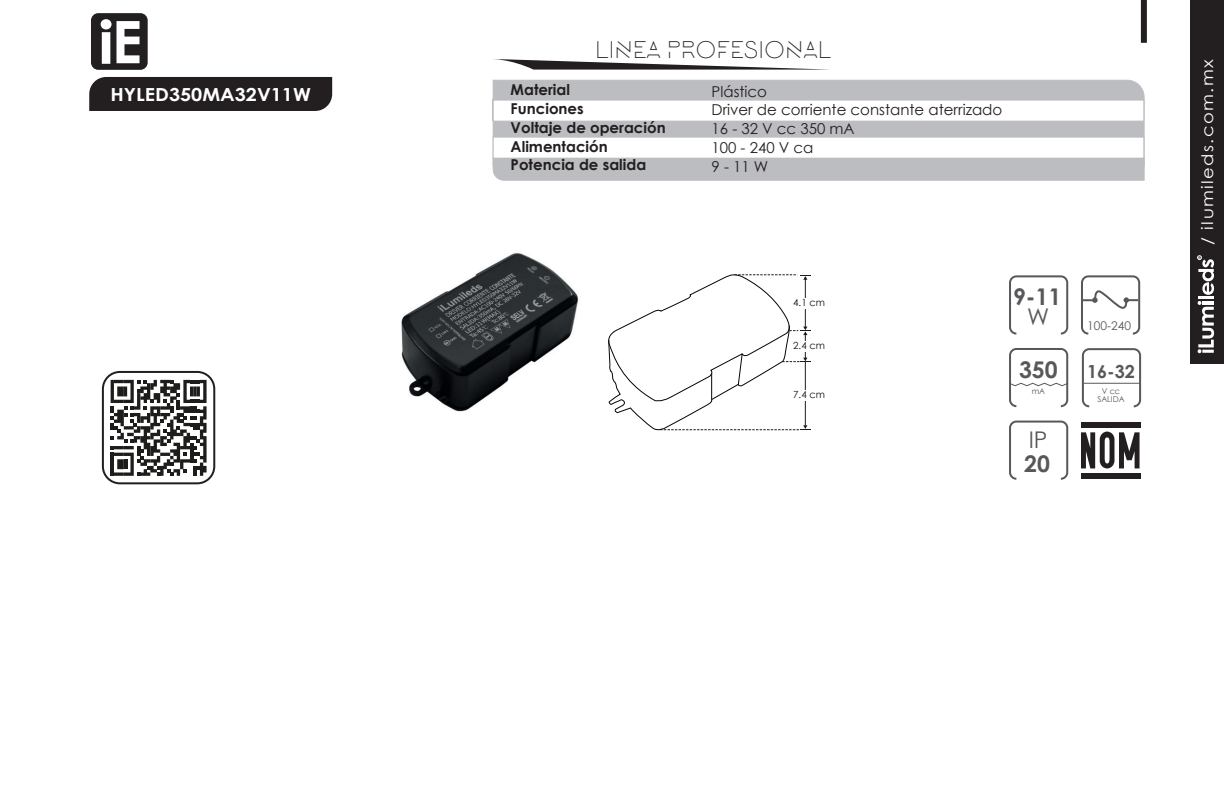
<style>
.page{position:relative;width:1224px;height:792px;background:#fff}
.page>*{position:absolute;margin:0;border:0;box-sizing:border-box;transform-origin:0 0}
.t1{font:24px "Lombok";color:#231f20}
.t2{font:700 23px "Century Gothic";color:#57585a}
.t3{font:23px "Century Gothic";color:#57585a}
.t4{font:700 18px "Century Gothic";color:#fff;scale:1.1 1}
.t5{font:700 18px "Century Gothic";color:#57585a}
.t6{font:16px "Century Gothic";letter-spacing:.08em;color:#fff;scale:1.12 1}
.t7{font:15px "Century Gothic";color:#231f20}
.t8{font:700 15px "Century Gothic";color:#231f20}
.t9{font:12px "Century Gothic";color:#57585a}
.t10{font:9.8px "Century Gothic";color:#12120d}
.t11{font:8px "Century Gothic";color:#57585a}
</style>
<div class="page">
<div style="left:1190px;top:0;width:34px;height:364px;background:#231f20"></div>
<hr style="left:1198px;top:296px;width:16px;height:3px;background:#fff">
<svg style="left:1198px;top:301px;width:16px;height:52px"></svg>
<svg style="left:1197px;top:255px;width:17px;height:40px"></svg>
<div style="left:91px;top:13px;width:57px;height:57px;background:#231f20;border-radius:7px"></div>
<svg style="left:101px;top:19px;width:39px;height:45px"></svg>
<svg style="left:494px;top:59px;width:335px;height:11px"></svg>
<div style="left:1141px;top:0;width:6px;height:43px;background:#231f20"></div>
<div style="left:102px;top:371px;width:113px;height:113px;border:2px solid #231f20;border-radius:17px"></div>
<img style="left:401px;top:253px;width:178px;height:159px">
<svg style="left:608px;top:274px;width:203px;height:157px"></svg>
<div style="left:1081px;top:423px;width:59px;height:5px;background:#231f20"></div>
<div style="left:1081px;top:473px;width:59px;height:5px;background:#231f20"></div>
<svg style="left:1081px;top:432px;width:59px;height:36px"></svg>
<div style="left:1081px;top:275px;width:59px;height:60px;border:2px solid #57585a;border-radius:6px"></div>
<svg style="left:1081px;top:289px;width:59px;height:21px"></svg>
<div style="left:1009px;top:421px;width:59px;height:59px;border:2px solid #57585a;border-radius:6px"></div>
<div style="left:1009px;top:275px;width:59px;height:60px;border:2px solid #57585a;border-radius:6px"></div>
<hr style="left:1083px;top:383px;width:57px;height:1px;background:#57585a">
<div style="left:1082px;top:348px;width:59px;height:59px;border:2px solid #57585a;border-radius:6px"></div>
<div style="left:1009px;top:348px;width:59px;height:59px;border:2px solid #57585a;border-radius:6px"></div>
<svg style="left:1009px;top:382px;width:60px;height:5px"></svg>
<div style="left:89px;top:77px;width:243px;height:34px;background:#231f20"></div>
<div style="left:492px;top:79px;width:653px;height:79px;background:#bcbdc0"></div>
<div style="left:493px;top:100px;width:651px;height:22px;background:#fff;border:1px solid #bcbdc0"></div>
<div style="left:493px;top:137px;width:651px;height:22px;background:#fff;border:1px solid #bcbdc0"></div>
<div style="left:492px;top:158px;width:653px;height:23px;background:#bcbdc0"></div>
<svg style="left:111px;top:380px;width:96px;height:96px"></svg>
<p class="t1" style="left:595px;top:38px;width:238px">LINEA PROFESIONAL</p>
<p class="t4" style="left:111px;top:83px;width:184px">HYLED350MA32V11W</p>
<p class="t8" style="left:511px;top:80px;width:61px">Material</p>
<p class="t8" style="left:511px;top:99px;width:75px">Funciones</p>
<p class="t8" style="left:511px;top:118px;width:157px">Voltaje de operación</p>
<p class="t8" style="left:511px;top:137px;width:99px">Alimentación</p>
<p class="t8" style="left:511px;top:156px;width:137px">Potencia de salida</p>
<p class="t7" style="left:712px;top:82px;width:57px">Plástico</p>
<p class="t7" style="left:712px;top:101px;width:292px">Driver de corriente constante aterrizado</p>
<p class="t7" style="left:712px;top:120px;width:145px">16 - 32 V cc 350 mA</p>
<p class="t7" style="left:712px;top:139px;width:103px">100 - 240 V ca</p>
<p class="t7" style="left:712px;top:157px;width:58px">9 - 11 W</p>
<p class="t10" style="left:793px;top:295px;width:33px">4.1 cm</p>
<p class="t10" style="left:793px;top:339px;width:33px">2.4 cm</p>
<p class="t10" style="left:793px;top:388px;width:33px">7.4 cm</p>
<p class="t2" style="left:1013px;top:282px;width:50px">9-11</p>
<p class="t3" style="left:1027px;top:302px;width:24px">W</p>
<p class="t2" style="left:1019px;top:355px;width:40px">350</p>
<p class="t11" style="left:1032px;top:386px;width:15px">mA</p>
<p class="t3" style="left:1029px;top:425px;width:20px">IP</p>
<p class="t2" style="left:1024px;top:449px;width:27px">20</p>
<p class="t9" style="left:1087px;top:319px;width:45px">100-240</p>
<p class="t5" style="left:1087px;top:361px;width:49px">16-32</p>
<p class="t11" style="left:1102px;top:387px;width:20px">V cc</p>
<p class="t11" style="left:1097px;top:395px;width:29px">SALIDA</p>
<p class="t6" style="left:1198px;top:245px;width:167px;rotate:-90deg">/ ilumileds.com.mx</p>
</div>
